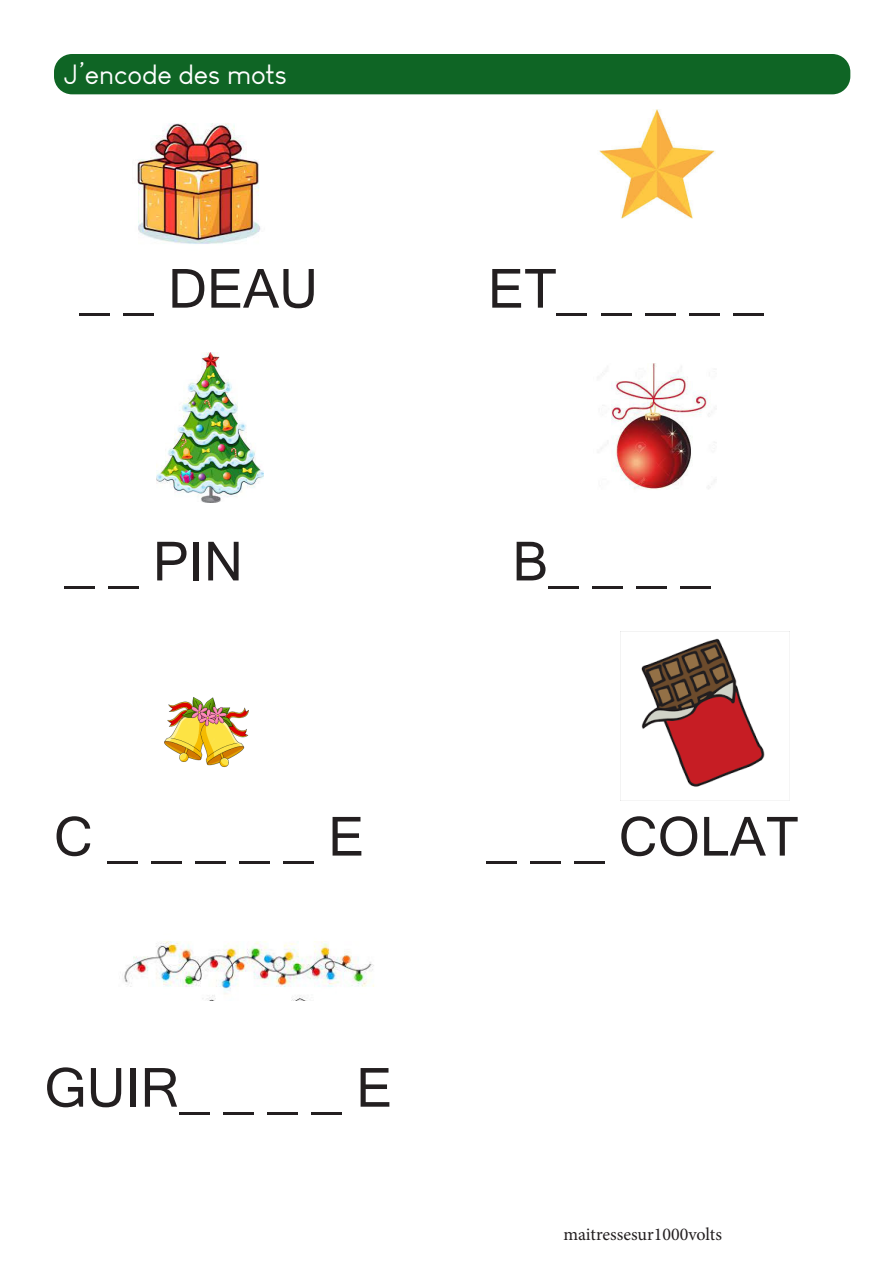
<style>
.page{position:relative;width:893px;height:1263px;background:#fff}
.page>*{position:absolute;margin:0;border:0;box-sizing:border-box;transform-origin:0 0}
.t1{font:54px "Microsoft Sans Serif";color:#231f20}
.t2{font:27.15px "Louis George Cafe";color:#fff}
.t3{font:18px "Minion Pro";color:#231f20}
</style>
<div class="page">
<div style="left:54px;top:54px;width:796px;height:40px;background:#0f6525;border-radius:18px"></div>
<img style="left:137px;top:123px;width:124px;height:121px">
<img style="left:599px;top:109px;width:117px;height:110px">
<img style="left:157px;top:353px;width:107px;height:150px">
<img style="left:601px;top:363px;width:114px;height:127px">
<img style="left:164px;top:697px;width:85px;height:70px">
<img style="left:621px;top:631px;width:169px;height:156px">
<img style="left:124px;top:941px;width:250px;height:60px">
<p class="t2" style="left:65px;top:59px;width:224px">J’encode des mots</p>
<p class="t1" style="left:80px;top:253px;width:240px">_ _ DEAU</p>
<p class="t1" style="left:488px;top:253px;width:277px">ET_ _ _ _ _</p>
<p class="t1" style="left:65px;top:526px;width:180px">_ _ PIN</p>
<p class="t1" style="left:512px;top:526px;width:200px">B_ _ _ _</p>
<p class="t1" style="left:54px;top:801px;width:312px">C _ _ _ _ _ E</p>
<p class="t1" style="left:486px;top:801px;width:314px">_ _ _ COLAT</p>
<p class="t1" style="left:45px;top:1052px;width:349px">GUIR_ _ _ _ E</p>
<p class="t3" style="left:563px;top:1222px;width:160px">maitressesur1000volts</p>
</div>
